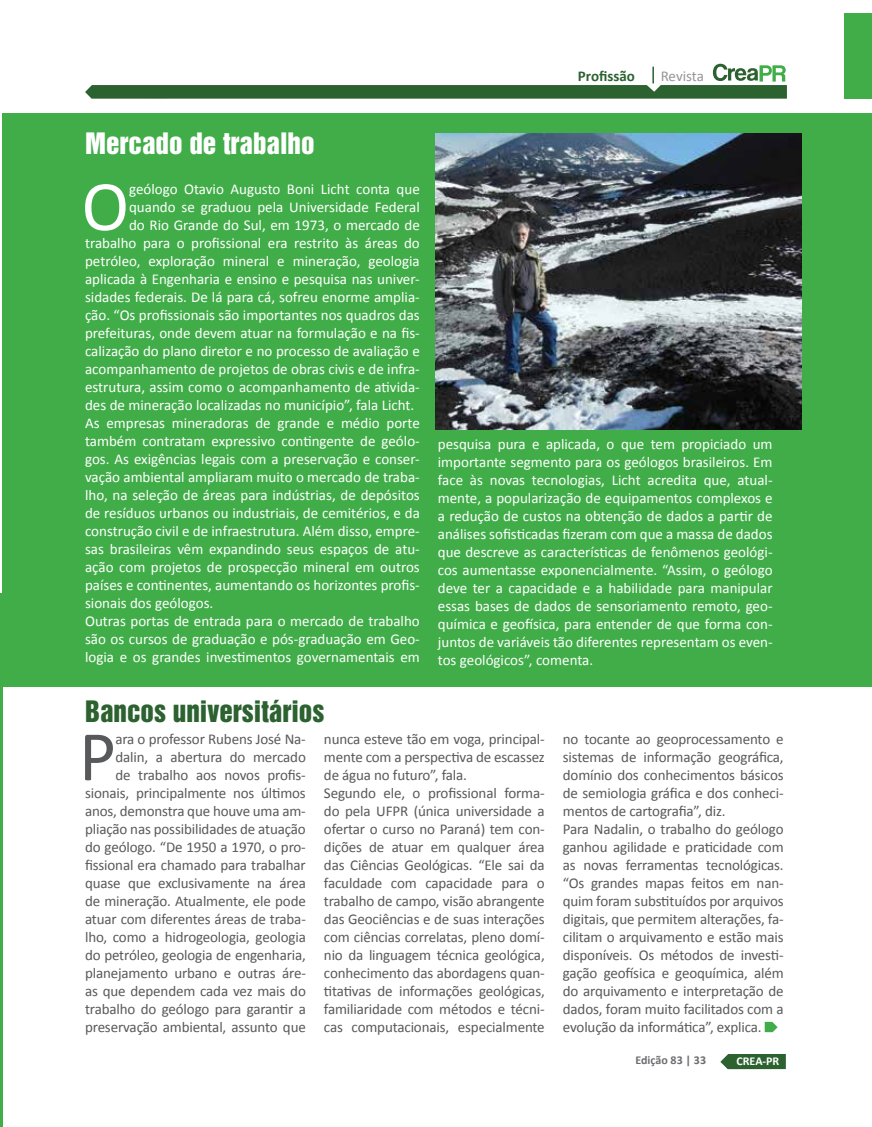
<style>
.page{position:relative;width:872px;height:1127px;background:#fff}
.page>*{position:absolute;margin:0;border:0;box-sizing:border-box;transform-origin:0 0}
.t1{font:71.7px "Calibri";color:#58595b}
.t2{font:71.7px "Calibri";color:#fff}
.t3{font:27px "Helvetica Inserat";color:#2c6130}
.t4{font:27px "Helvetica Inserat";color:#fff}
.t5{font:15px/18px "Calibri";color:#fff;text-align:justify}
.t6{font:15px/18px "Calibri";letter-spacing:-.01em;color:#58595b}
.t7{font:700 15px "Calibri";color:#2c6130}
.t8{font:15px "Calibri";letter-spacing:-.01em;color:#939598}
.t9{font:700 12px "Calibri";color:#6d6e71}
.t10{font:700 12px "Calibri";color:#fff}
</style>
<div class="page">
<hr style="left:0;top:594px;width:2px;height:533px;background:#41ad49">
<div style="left:2px;top:114px;width:870px;height:573px;background:#41ad49"></div>
<svg style="left:720px;top:1054px;width:66px;height:15px"></svg>
<div style="left:844px;top:13px;width:28px;height:86px;background:#41ad49"></div>
<svg style="left:85px;top:64px;width:702px;height:35px"></svg>
<svg style="left:764px;top:1022px;width:13px;height:10px"></svg>
<img style="left:435px;top:134px;width:366px;height:295px">
<p class="t7" style="left:578px;top:67px;width:58px">Profissão</p>
<p class="t8" style="left:660px;top:67px;width:45px">Revista</p>
<h2 class="t4" style="left:85px;top:128px;width:231px">Mercado de trabalho</h2>
<h1 class="t2" style="left:82px;top:162px;width:49px">O</h1>
<p class="t5" style="left:129px;top:179px;width:292px">geólogo Otavio Augusto Boni Licht conta que</p>
<p class="t5" style="left:129px;top:197px;width:292px">quando se graduou pela Universidade Federal</p>
<p class="t5" style="left:129px;top:215px;width:292px">do Rio Grande do Sul, em 1973, o mercado de</p>
<p class="t5" style="left:85px;top:233px;width:336px">trabalho para o profissional era restrito às áreas do</p>
<p class="t5" style="left:85px;top:251px;width:336px">petróleo, exploração mineral e mineração, geologia</p>
<p class="t5" style="left:85px;top:269px;width:336px">aplicada à Engenharia e ensino e pesquisa nas univer-</p>
<p class="t5" style="left:85px;top:287px;width:336px">sidades federais. De lá para cá, sofreu enorme amplia-</p>
<p class="t5" style="left:85px;top:305px;width:336px">ção. “Os profissionais são importantes nos quadros das</p>
<p class="t5" style="left:85px;top:323px;width:336px">prefeituras, onde devem atuar na formulação e na fis-</p>
<p class="t5" style="left:85px;top:341px;width:336px">calização do plano diretor e no processo de avaliação e</p>
<p class="t5" style="left:85px;top:359px;width:336px">acompanhamento de projetos de obras civis e de infra-</p>
<p class="t5" style="left:85px;top:377px;width:336px">estrutura, assim como o acompanhamento de ativida-</p>
<p class="t5" style="left:85px;top:395px;width:331px">des de mineração localizadas no município”, fala Licht.</p>
<p class="t5" style="left:85px;top:413px;width:336px">As empresas mineradoras de grande e médio porte</p>
<p class="t5" style="left:85px;top:431px;width:336px">também contratam expressivo contingente de geólo-</p>
<p class="t5" style="left:85px;top:449px;width:336px">gos. As exigências legais com a preservação e conser-</p>
<p class="t5" style="left:85px;top:467px;width:336px">vação ambiental ampliaram muito o mercado de traba-</p>
<p class="t5" style="left:85px;top:485px;width:336px">lho, na seleção de áreas para indústrias, de depósitos</p>
<p class="t5" style="left:85px;top:503px;width:336px">de resíduos urbanos ou industriais, de cemitérios, e da</p>
<p class="t5" style="left:85px;top:521px;width:336px">construção civil e de infraestrutura. Além disso, empre-</p>
<p class="t5" style="left:85px;top:539px;width:336px">sas brasileiras vêm expandindo seus espaços de atu-</p>
<p class="t5" style="left:85px;top:557px;width:336px">ação com projetos de prospecção mineral em outros</p>
<p class="t5" style="left:85px;top:575px;width:336px">países e continentes, aumentando os horizontes profis-</p>
<p class="t5" style="left:85px;top:593px;width:130px">sionais dos geólogos.</p>
<p class="t5" style="left:85px;top:611px;width:336px">Outras portas de entrada para o mercado de trabalho</p>
<p class="t5" style="left:85px;top:629px;width:336px">são os cursos de graduação e pós-graduação em Geo-</p>
<p class="t5" style="left:85px;top:647px;width:336px">logia e os grandes investimentos governamentais em</p>
<h2 class="t3" style="left:85px;top:695px;width:241px">Bancos universitários</h2>
<p class="t5" style="left:438px;top:435px;width:336px">pesquisa pura e aplicada, o que tem propiciado um importante segmento para os geólogos brasileiros. Em face às novas tecnologias, Licht acredita que, atual&shy;mente, a popularização de equipamentos complexos e a redução de custos na obtenção de dados a partir de análises sofisticadas fizeram com que a massa de dados que descreve as características de fenômenos geológi&shy;cos aumentasse exponencialmente. “Assim, o geólogo deve ter a capacidade e a habilidade para manipular essas bases de dados de sensoriamento remoto, geo&shy;química e geofísica, para entender de que forma con&shy;juntos de variáveis tão diferentes representam os even&shy;tos geológicos”, comenta.</p>
<p class="t6" style="left:85px;top:729px;width:222px;text-align:right">ara o professor Rubens José Na&shy;dalin, a abertura do mercado<br>de trabalho aos novos profis&shy;sionais, principalmente nos últimos anos, demonstra que houve uma am&shy;pliação nas possibilidades de atuação do geólogo. “De 1950 a 1970, o pro&shy;fissional era chamado para trabalhar quase que exclusivamente na área de mineração. Atualmente, ele pode atuar com diferentes áreas de traba&shy;lho, como a hidrogeologia, geologia do petróleo, geologia de engenharia, planejamento urbano e outras áre&shy;as que dependem cada vez mais do trabalho do geólogo para garantir a preservação ambiental, assunto que</p>
<p class="t6" style="left:324px;top:729px;width:222px">nunca esteve tão em voga, principal&shy;mente com a perspectiva de escassez de água no futuro”, fala.<br>Segundo ele, o profissional forma&shy;do pela UFPR (única universidade a ofertar o curso no Paraná) tem con&shy;dições de atuar em qualquer área das Ciências Geológicas. “Ele sai da faculdade com capacidade para o trabalho de campo, visão abrangente das Geociências e de suas interações com ciências correlatas, pleno domí&shy;nio da linguagem técnica geológica, conhecimento das abordagens quan&shy;titativas de informações geológicas, familiaridade com métodos e técni&shy;cas computacionais, especialmente</p>
<p class="t6" style="left:563px;top:729px;width:222px">no tocante ao geoprocessamento e sistemas de informação geográfica, domínio dos conhecimentos básicos de semiologia gráfica e dos conheci&shy;mentos de cartografia”, diz.<br>Para Nadalin, o trabalho do geólogo ganhou agilidade e praticidade com as novas ferramentas tecnológicas. “Os grandes mapas feitos em nan&shy;quim foram substituídos por arquivos digitais, que permitem alterações, fa&shy;cilitam o arquivamento e estão mais disponíveis. Os métodos de investi&shy;gação geofísica e geoquímica, além do arquivamento e interpretação de dados, foram muito facilitados com a evolução da informática”, explica.</p>
<h1 class="t1" style="left:79px;top:712px;width:39px">P</h1>
<p class="t9" style="left:635px;top:1052px;width:72px">Edição 83 | 33</p>
<p class="t10" style="left:736px;top:1053px;width:44px">CREA-PR</p>
</div>
